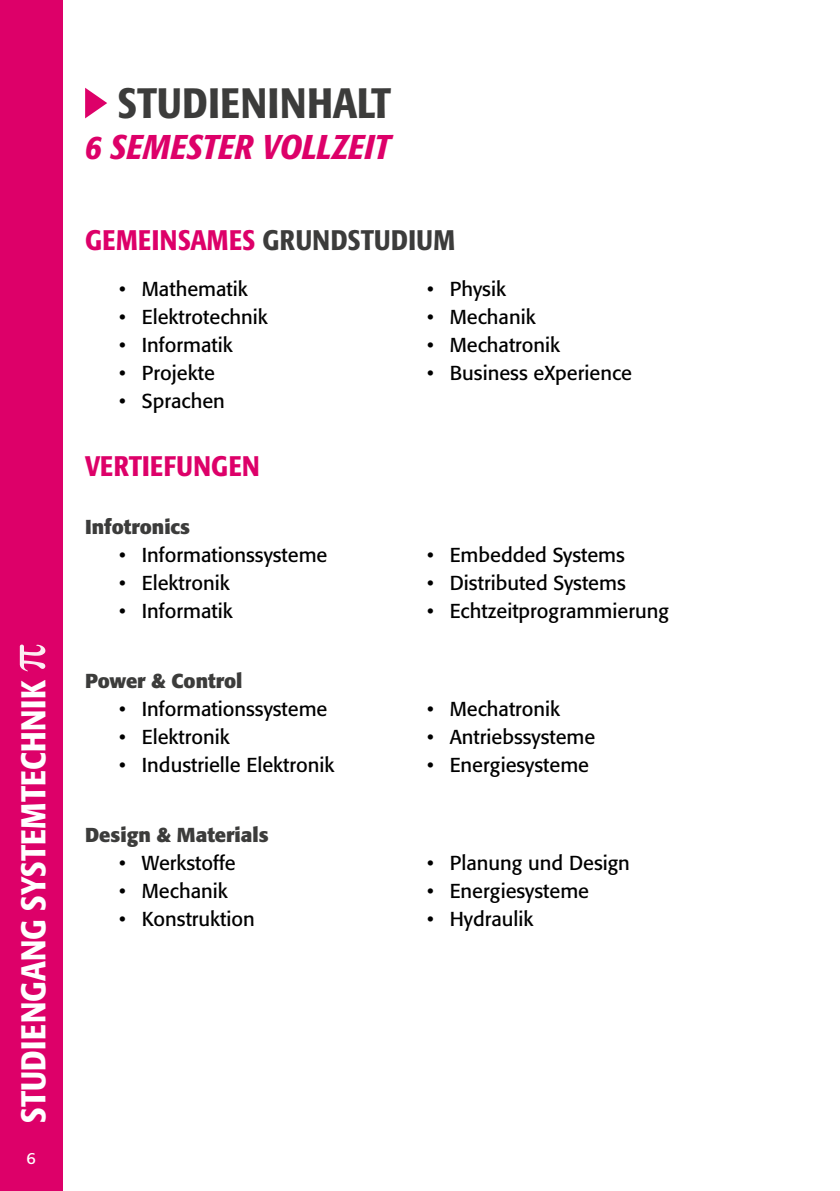
<style>
.page{position:relative;width:840px;height:1191px;background:#fff}
.page>*{position:absolute;margin:0;border:0;box-sizing:border-box;transform-origin:0 0}
.t1{font:500 condensed 42px "Formata";letter-spacing:.015em;color:#3c3c3b}
.t2{font:500 condensed 34px "Formata";letter-spacing:.01em;color:#fff}
.t3{font:italic 500 condensed 34px "Formata";color:#dd0069}
.t4{font:500 condensed 28px "Formata";letter-spacing:.02em;color:#3c3c3b}
.t5{font:500 condensed 28px "Formata";letter-spacing:.02em;color:#dd0069}
.t6{font:20px "Formata";color:#000}
.t7{font:700 20px "Formata";color:#3c3c3b}
.t8{font:16px "Formata";color:#fff}
.s1{color:#dd0069}
</style>
<div class="page">
<div style="left:0;top:0;width:62px;height:1191px;background:#dd0069"></div>
<svg style="left:20px;top:644px;width:25px;height:27px"></svg>
<svg style="left:85px;top:88px;width:22px;height:30px"></svg>
<h2 class="t2" style="left:13px;top:1123px;width:444px;rotate:-90deg">STUDIENGANG SYSTEMTECHNIK</h2>
<p class="t8" style="left:27px;top:1148px;width:11px">6</p>
<h1 class="t1" style="left:118px;top:78px;width:275px">STUDIENINHALT</h1>
<h2 class="t3" style="left:85px;top:127px;width:306px">6 SEMESTER VOLLZEIT</h2>
<h3 class="t4" style="left:85px;top:223px;width:371px"><span class="s1">GEMEINSAMES</span> GRUNDSTUDIUM</h3>
<p class="t6" style="left:119px;top:277px;width:130px">• Mathematik</p>
<p class="t6" style="left:119px;top:305px;width:150px">• Elektrotechnik</p>
<p class="t6" style="left:119px;top:333px;width:115px">• Informatik</p>
<p class="t6" style="left:119px;top:361px;width:97px">• Projekte</p>
<p class="t6" style="left:119px;top:389px;width:107px">• Sprachen</p>
<p class="t6" style="left:427px;top:277px;width:80px">• Physik</p>
<p class="t6" style="left:427px;top:305px;width:110px">• Mechanik</p>
<p class="t6" style="left:427px;top:333px;width:135px">• Mechatronik</p>
<p class="t6" style="left:427px;top:361px;width:206px">• Business eXperience</p>
<h3 class="t5" style="left:85px;top:449px;width:176px">VERTIEFUNGEN</h3>
<p class="t7" style="left:85px;top:514px;width:106px">Infotronics</p>
<p class="t6" style="left:119px;top:543px;width:210px">• Informationssysteme</p>
<p class="t6" style="left:119px;top:571px;width:112px">• Elektronik</p>
<p class="t6" style="left:119px;top:599px;width:115px">• Informatik</p>
<p class="t7" style="left:85px;top:668px;width:159px">Power &amp; Control</p>
<p class="t6" style="left:119px;top:697px;width:210px">• Informationssysteme</p>
<p class="t6" style="left:119px;top:725px;width:112px">• Elektronik</p>
<p class="t6" style="left:119px;top:753px;width:217px">• Industrielle Elektronik</p>
<p class="t7" style="left:85px;top:822px;width:185px">Design &amp; Materials</p>
<p class="t6" style="left:119px;top:851px;width:118px">• Werkstoffe</p>
<p class="t6" style="left:119px;top:879px;width:110px">• Mechanik</p>
<p class="t6" style="left:119px;top:907px;width:137px">• Konstruktion</p>
<p class="t6" style="left:427px;top:543px;width:199px">• Embedded Systems</p>
<p class="t6" style="left:427px;top:571px;width:200px">• Distributed Systems</p>
<p class="t6" style="left:427px;top:599px;width:243px">• Echtzeitprogrammierung</p>
<p class="t6" style="left:427px;top:697px;width:135px">• Mechatronik</p>
<p class="t6" style="left:427px;top:725px;width:170px">• Antriebssysteme</p>
<p class="t6" style="left:427px;top:753px;width:163px">• Energiesysteme</p>
<p class="t6" style="left:427px;top:851px;width:204px">• Planung und Design</p>
<p class="t6" style="left:427px;top:879px;width:163px">• Energiesysteme</p>
<p class="t6" style="left:427px;top:907px;width:108px">• Hydraulik</p>
</div>
